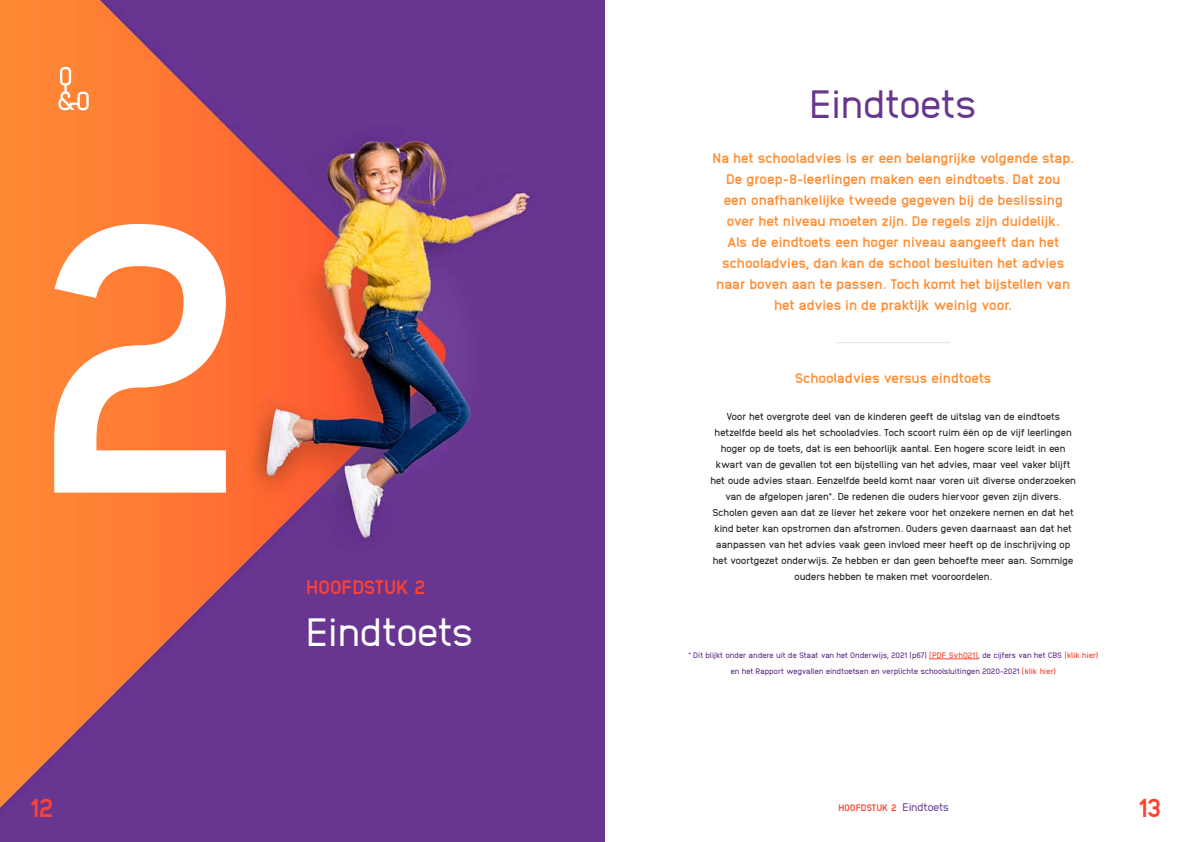
<style>
.page{position:relative;width:1191px;height:842px;background:#fff}
.page>*{position:absolute;margin:0;border:0;box-sizing:border-box;transform-origin:0 0}
.t1{font:800 383.8px "Anodina";color:#fff}
.t2{font:39.5px "Anodina";letter-spacing:-.04em;color:#fff}
.t3{font:39.5px "Anodina";letter-spacing:-.04em;color:#66378d}
.t4{font:800 26px "Anodina";color:#ff422e}
.t5{font:800 19.4px "Anodina";letter-spacing:-.025em;color:#ff422e}
.t6{font:800 14px/21px "Anodina";letter-spacing:-.03em;color:#ff8f36;text-align:center}
.t7{font:700 10px/16px "Anodina";letter-spacing:-.03em;color:#2b2b2b;text-align:center}
.t8{font:800 9.4px "Anodina";letter-spacing:-.025em;color:#ff422e}
.t9{font:700 8px/16px "Anodina";letter-spacing:-.03em;color:#66378d;text-align:center}
.s1{font-weight:400;font-size:9px;color:#ff422e}
.s2{color:#ff422e}
.s3{font-weight:400;font-size:11px;color:#66378d}
</style>
<div class="page">
<img style="left:0;top:0;width:604px;height:842px">
<hr style="left:932px;top:659px;width:46px;height:1px;background:#ff422e">
<hr style="left:836px;top:342px;width:114px;height:1px;background:#e0e0e0">
<svg style="left:58px;top:67px;width:31px;height:43px"></svg>
<h1 class="t1" style="left:27px;top:82px;width:227px">2</h1>
<h3 class="t5" style="left:306px;top:573px;width:121px">HOOFDSTUK 2</h3>
<h2 class="t2" style="left:306px;top:603px;width:169px">Eindtoets</h2>
<h2 class="t3" style="left:809px;top:76px;width:169px">Eindtoets</h2>
<p class="t6" style="left:712px;top:147px;width:363px">Na het schooladvies is er een belangrijke volgende stap.<br>De groep-8-leerlingen maken een eindtoets. Dat zou<br>een onafhankelijke tweede gegeven bij de beslissing over het niveau moeten zijn. De regels zijn duidelijk.<br>Als de eindtoets een hoger niveau aangeeft dan het schooladvies, dan kan de school besluiten het advies naar boven aan te passen. Toch komt het bijstellen van het advies in de praktijk weinig voor.</p>
<h3 class="t6" style="left:794px;top:367px;width:198px">Schooladvies versus eindtoets</h3>
<p class="t7" style="left:710px;top:408px;width:367px">Voor het overgrote deel van de kinderen geeft de uitslag van de eindtoets hetzelfde beeld als het schooladvies. Toch scoort ruim één op de vijf leerlingen hoger op de toets, dat is een behoorlijk aantal. Een hogere score leidt in een kwart van de gevallen tot een bijstelling van het advies, maar veel vaker blijft het oude advies staan. Eenzelfde beeld komt naar voren uit diverse onderzoeken van de afgelopen jaren*. De redenen die ouders hiervoor geven zijn divers.<br>Scholen geven aan dat ze liever het zekere voor het onzekere nemen en dat het kind beter kan opstromen dan afstromen. Ouders geven daarnaast aan dat het aanpassen van het advies vaak geen invloed meer heeft op de inschrijving op het voortgezet onderwijs. Ze hebben er dan geen behoefte meer aan. Sommige ouders hebben te maken met vooroordelen.</p>
<p class="t9" style="left:688px;top:647px;width:412px">* Dit blijkt onder andere uit de Staat van het Onderwijs, 2021 (p67) <span class="s1">(</span><span class="s2">PDF SvhO21)</span>, de cijfers van het CBS <span class="s1">(</span><span class="s2">klik hier) </span>en het Rapport wegvallen eindtoetsen en verplichte schoolsluitingen 2020-2021 <span class="s1">(</span><span class="s2">klik hier)</span></p>
<h3 class="t4" style="left:29px;top:789px;width:26px">12</h3>
<p class="t8" style="left:838px;top:801px;width:112px">HOOFDSTUK 2 <span class="s3">Eindtoets</span></p>
<h3 class="t4" style="left:1137px;top:789px;width:26px">13</h3>
</div>
